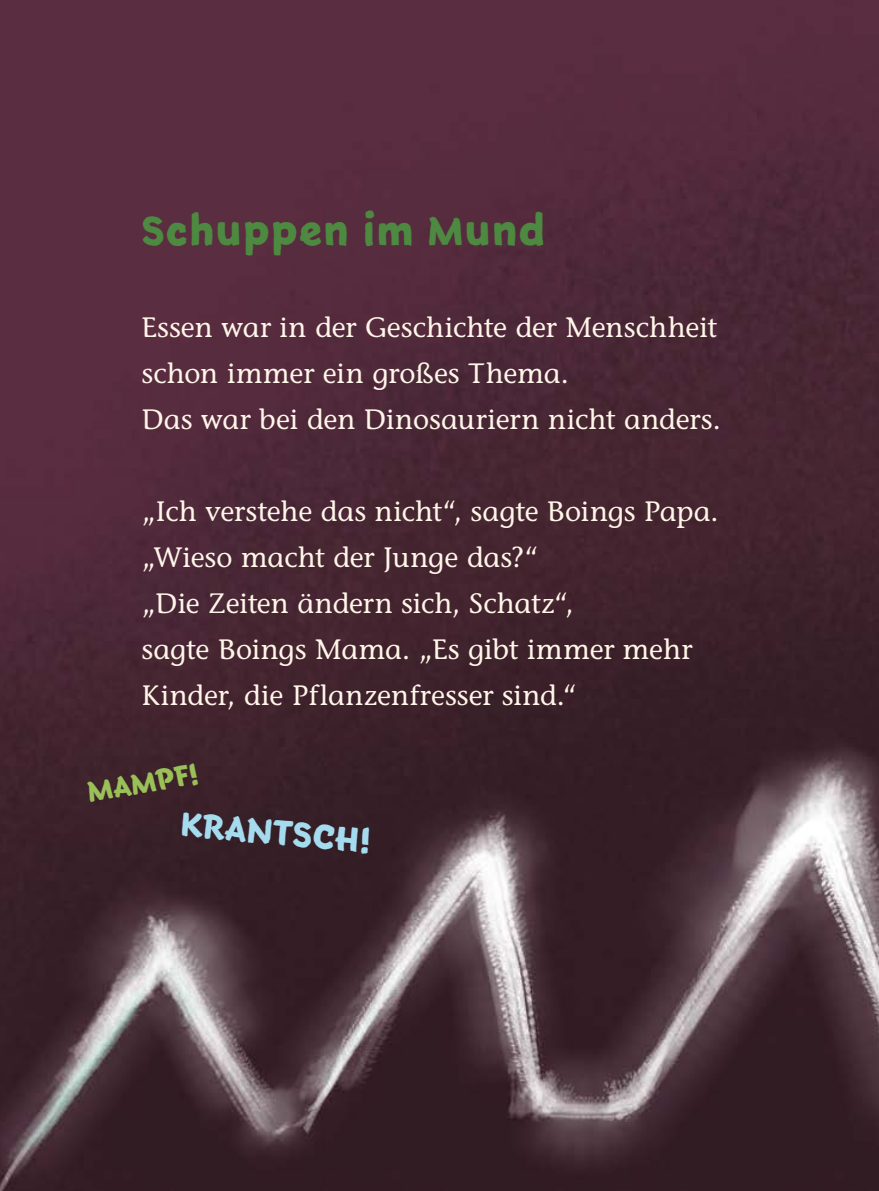
<style>
.page{position:relative;width:879px;height:1191px;background:#fff}
.page>*{position:absolute;margin:0;border:0;box-sizing:border-box;transform-origin:0 0}
.t1{font:42px "Terry Junior Basic";letter-spacing:.045em;color:#4d8940}
.t2{font:36px "Terry Junior Basic";color:#a4dbee}
.t3{font:29.8px "Terry Junior Basic";color:#9ac058}
.t4{font:500 28px/46px "Stone Informal Std";color:#fff5e8}
</style>
<div class="page">
<img style="left:0;top:0;width:879px;height:1191px">
<h1 class="t1" style="left:142px;top:205px;width:405px">Schuppen im Mund</h1>
<p class="t4" style="left:142px;top:304px;width:580px">Essen war in der Geschichte der Menschheit schon immer ein großes Thema.<br>Das war bei den Dinosauriern nicht anders.</p>
<p class="t4" style="left:142px;top:488px;width:578px">„Ich verstehe das nicht“, sagte Boings Papa. „Wieso macht der Junge das?“<br>„Die Zeiten ändern sich, Schatz“,<br>sagte Boings Mama. „Es gibt immer mehr Kinder, die Pflanzenfresser sind.“</p>
<p class="t3" style="left:85px;top:774px;width:113px;rotate:-10deg">MAMPF!</p>
<p class="t2" style="left:183px;top:802px;width:191px;rotate:5deg">KRANTSCH!</p>
</div>
